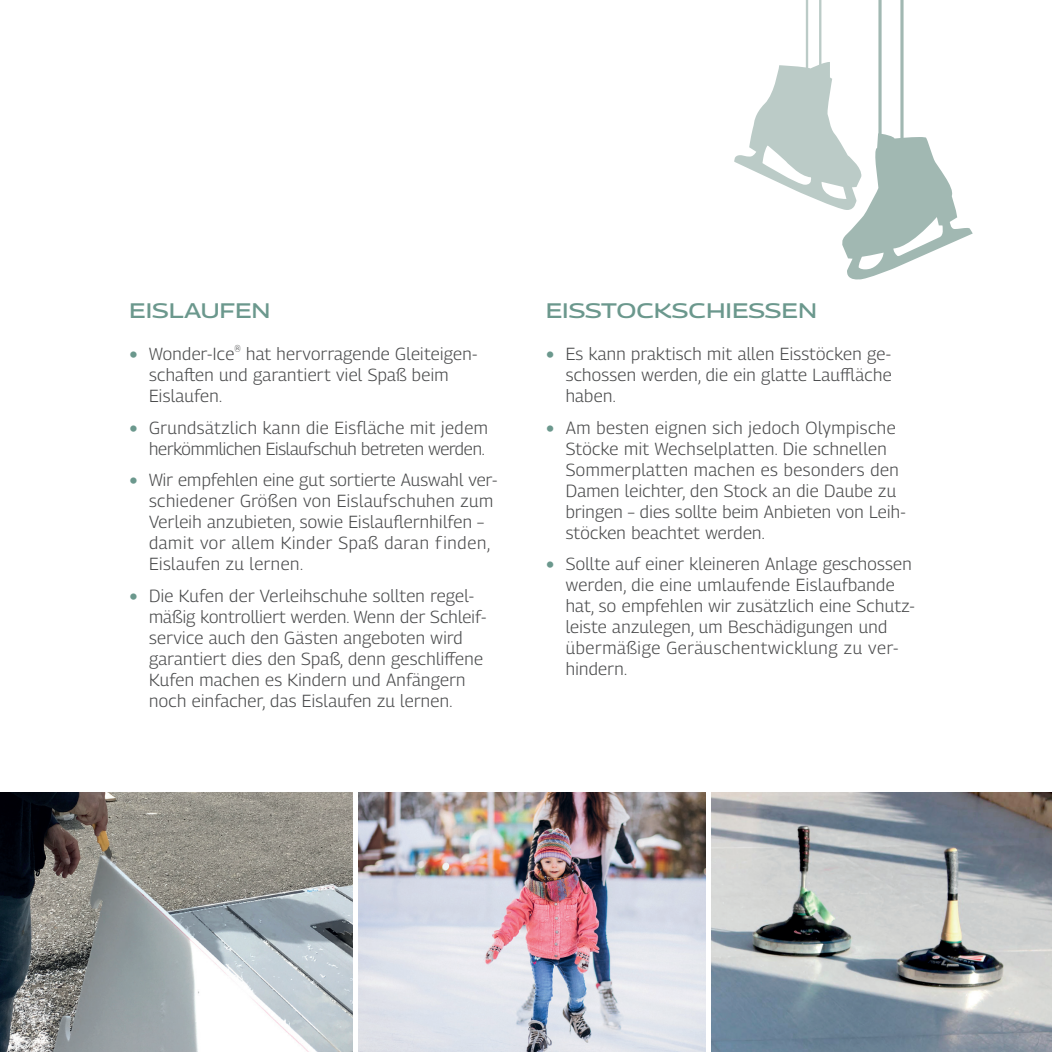
<style>
.page{position:relative;width:1052px;height:1052px;background:#fff}
.page>*{position:absolute;margin:0;border:0;box-sizing:border-box;transform-origin:0 0}
.t1{font:500 21px "Georama Expanded";color:#6b988d}
.t2{font:300 17.5px/21px "Georama";letter-spacing:.02em;color:#4b4c4d}
.t3{font:300 17.5px/21px "Georama";letter-spacing:-.01em;color:#4b4c4d;text-align:right}
.s1{color:#6b988d}
</style>
<div class="page">
<img style="left:358px;top:792px;width:347px;height:260px">
<img style="left:711px;top:792px;width:341px;height:260px">
<img style="left:0;top:792px;width:352px;height:260px">
<svg style="left:734px;top:0;width:238px;height:279px"></svg>
<p class="t1" style="left:129px;top:295px;width:143px">EISLAUFEN</p>
<p class="t2" style="left:149px;top:343px;width:330px;text-indent:-20px"><span class="s1">●</span> Wonder-Ice<sup>®</sup> hat hervorragende Gleiteigen&shy;schaften und garantiert viel Spaß beim<br>Eislaufen.</p>
<p class="t3" style="left:129px;top:416px;width:360px"><span class="s1">●</span> Grundsätzlich kann die Eisfläche mit jedem herkömmlichen Eislaufschuh betreten werden.</p>
<p class="t2" style="left:149px;top:469px;width:350px;text-indent:-20px"><span class="s1">●</span> Wir empfehlen eine gut sortierte Auswahl ver&shy;schiedener Größen von Eislaufschuhen zum Verleih anzubieten, sowie Eislauflernhilfen – damit vor allem Kinder Spaß daran finden, Eislaufen zu lernen.</p>
<p class="t2" style="left:149px;top:584px;width:339px;text-indent:-20px"><span class="s1">●</span> Die Kufen der Verleihschuhe sollten regel&shy;mäßig kontrolliert werden. Wenn der Schleif&shy;service auch den Gästen angeboten wird garantiert dies den Spaß, denn geschliffene Kufen machen es Kindern und Anfängern noch einfacher, das Eislaufen zu lernen.</p>
<p class="t1" style="left:546px;top:295px;width:273px">EISSTOCKSCHIESSEN</p>
<p class="t2" style="left:566px;top:343px;width:327px;text-align:justify;text-indent:-20px"><span class="s1">●</span> Es kann praktisch mit allen Eisstöcken ge&shy;schossen werden, die ein glatte Lauffläche haben.</p>
<p class="t2" style="left:566px;top:416px;width:341px;text-indent:-20px"><span class="s1">●</span> Am besten eignen sich jedoch Olympische Stöcke mit Wechselplatten. Die schnellen Sommerplatten machen es besonders den Damen leichter, den Stock an die Daube zu bringen – dies sollte beim Anbieten von Leih&shy;stöcken beachtet werden.</p>
<p class="t2" style="left:566px;top:553px;width:351px;text-indent:-20px"><span class="s1">●</span> Sollte auf einer kleineren Anlage geschossen werden, die eine umlaufende Eislaufbande hat, so empfehlen wir zusätzlich eine Schutz&shy;leiste anzulegen, um Beschädigungen und übermäßige Geräuschentwicklung zu ver&shy;hindern.</p>
</div>
